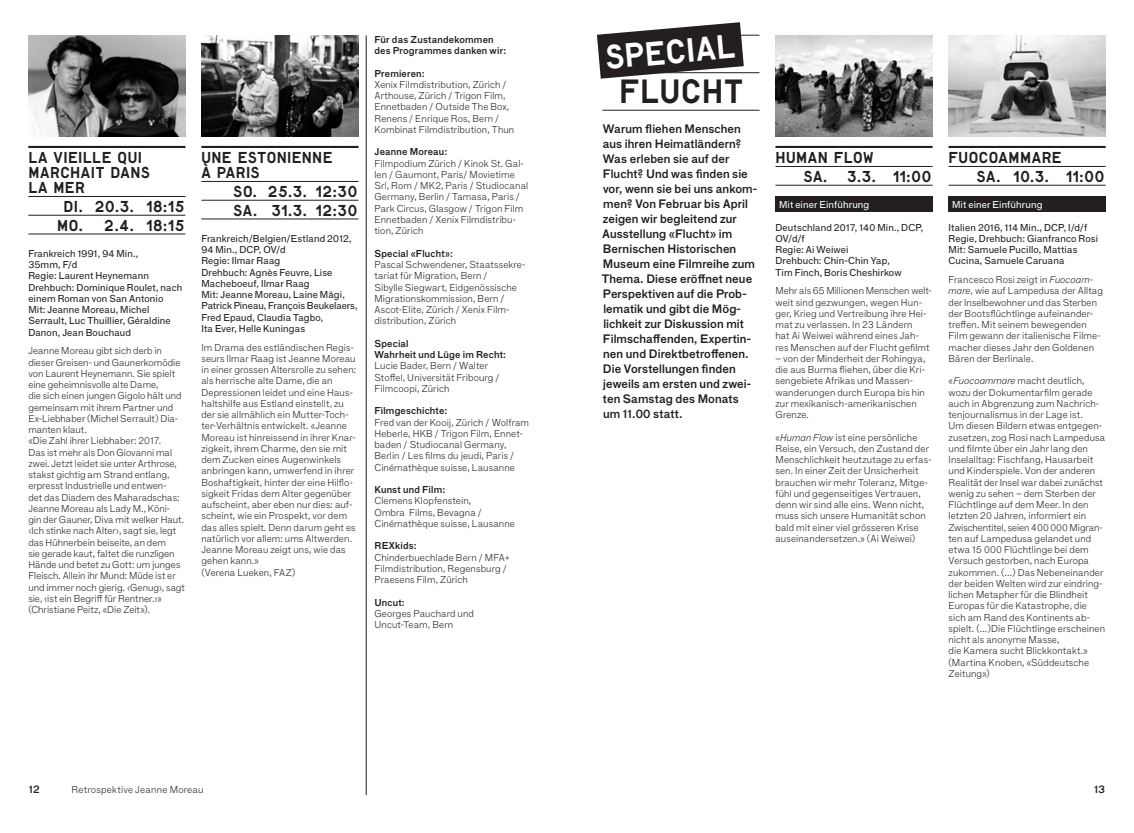
<style>
.page{position:relative;width:1134px;height:833px;background:#fff}
.page>*{position:absolute;margin:0;border:0;box-sizing:border-box;transform-origin:0 0}
.t1{font:31.88px "Lutz Headline";color:#fff}
.t2{font:31.88px "Lutz Headline";letter-spacing:.03em;color:#231f20}
.t3{font:15px/18.8px "Lutz Headline";letter-spacing:.03em;color:#231f20}
.t4{font:11.88px/15px "F Grotesk Demi";letter-spacing:.01em;color:#231f20}
.t5{font:10.62px "F Grotesk Demi";color:#231f20}
.t6{font:100 9.75px/11.2px "F Grotesk";letter-spacing:.01em;color:#231f20}
.t7{font:9.75px/11.2px "F Grotesk";letter-spacing:.015em;color:#231f20}
.t8{font:9.75px/11.2px "F Grotesk Demi";letter-spacing:.02em;color:#231f20}
.t9{font:9.75px "F Grotesk";letter-spacing:.015em;color:#fff}
.s1{font-style:italic}
</style>
<div class="page">
<img style="left:201px;top:35px;width:157px;height:102px">
<hr style="left:201px;top:146px;width:157px;height:2px;background:#231f20">
<hr style="left:201px;top:181px;width:157px;height:1px;background:#231f20">
<hr style="left:201px;top:200px;width:157px;height:1px;background:#231f20">
<hr style="left:201px;top:219px;width:157px;height:1px;background:#231f20">
<img style="left:28px;top:35px;width:157px;height:102px">
<hr style="left:28px;top:146px;width:157px;height:2px;background:#231f20">
<hr style="left:28px;top:196px;width:157px;height:1px;background:#231f20">
<hr style="left:28px;top:215px;width:157px;height:1px;background:#231f20">
<hr style="left:28px;top:234px;width:157px;height:1px;background:#231f20">
<div style="left:775px;top:197px;width:157px;height:15px;background:#231f20"></div>
<div style="left:948px;top:197px;width:158px;height:15px;background:#231f20"></div>
<hr style="left:602px;top:35px;width:157px;height:1px;background:#231f20">
<hr style="left:602px;top:72px;width:157px;height:1px;background:#231f20">
<hr style="left:602px;top:110px;width:157px;height:1px;background:#231f20">
<img style="left:948px;top:35px;width:158px;height:102px">
<hr style="left:948px;top:146px;width:158px;height:2px;background:#231f20">
<hr style="left:948px;top:166px;width:158px;height:1px;background:#231f20">
<hr style="left:948px;top:185px;width:158px;height:1px;background:#231f20">
<img style="left:775px;top:35px;width:157px;height:102px">
<hr style="left:775px;top:146px;width:157px;height:2px;background:#231f20">
<hr style="left:775px;top:166px;width:157px;height:1px;background:#231f20">
<hr style="left:775px;top:185px;width:157px;height:1px;background:#231f20">
<svg style="left:597px;top:22px;width:147px;height:57px"></svg>
<hr style="left:366px;top:35px;width:1px;height:760px;background:#231f20">
<h2 class="t3" style="left:28px;top:150px;width:123px;line-height:15px">LA VIEILLE QUI<br>MARCHAIT DANS<br>LA MER</h2>
<h2 class="t3" style="left:57px;top:196px;width:129px;text-align:center">DI. 20.3. 18:15<br>MO. 2.4. 18:15</h2>
<p class="t7" style="left:28px;top:248px;width:155px">Frankreich 1991, 94 Min.,<br>35mm, F/d<br>Regie: Laurent Heynemann<br>Drehbuch: Dominique Roulet, nach einem Roman von San Antonio<br>Mit: Jeanne Moreau, Michel<br>Serrault, Luc Thuillier, Géraldine<br>Danon, Jean Bouchaud</p>
<p class="t6" style="left:28px;top:345px;width:158px">Jeanne Moreau gibt sich derb in dieser Greisen- und Gaunerkomödie von Laurent Heynemann. Sie spielt eine geheimnisvolle alte Dame,<br>die sich einen jungen Gigolo hält und gemeinsam mit ihrem Partner und Ex-Liebhaber (Michel Serrault) Dia&shy;manten klaut.<br>«Die Zahl ihrer Liebhaber: 2017.<br>Das ist mehr als Don Giovanni mal zwei. Jetzt leidet sie unter Arthrose, stakst gichtig am Strand entlang, erpresst Industrielle und entwen-<br>det das Diadem des Maharadschas:<br>Jeanne Moreau als Lady M., Köni&shy;gin der Gauner, Diva mit welker Haut. ‹Ich stinke nach Alter›, sagt sie, legt das Hühnerbein beiseite, an dem<br>sie gerade kaut, faltet die runzligen Hände und betet zu Gott: um junges Fleisch. Allein ihr Mund: Müde ist er und immer noch gierig. ‹Genug›, sagt sie, ‹ist ein Begriff für Rentner.›» (Christiane Peitz, «Die Zeit»).</p>
<h2 class="t3" style="left:201px;top:150px;width:133px;line-height:15px">UNE ESTONIENNE<br>À PARIS</h2>
<h2 class="t3" style="left:233px;top:181px;width:126px">SO. 25.3. 12:30<br>SA. 31.3. 12:30</h2>
<p class="t7" style="left:201px;top:233px;width:158px">Frankreich/Belgien/Estland 2012,<br>94 Min., DCP, OV/d<br>Regie: Ilmar Raag<br>Drehbuch: Agnès Feuvre, Lise<br>Macheboeuf, Ilmar Raag<br>Mit: Jeanne Moreau, Laine Mägi,<br>Patrick Pineau, François Beukelaers,<br>Fred Epaud, Claudia Tagbo,<br>Ita Ever, Helle Kuningas</p>
<p class="t6" style="left:201px;top:341px;width:156px">Im Drama des estländischen Regis&shy;seurs Ilmar Raag ist Jeanne Moreau in einer grossen Altersrolle zu sehen: als herrische alte Dame, die an Depressionen leidet und eine Haus&shy;haltshilfe aus Estland einstellt, zu der sie allmählich ein Mutter-Toch&shy;ter-Verhältnis entwickelt. «Jeanne Moreau ist hinreissend in ihrer Knar&shy;zigkeit, ihrem Charme, den sie mit dem Zucken eines Augenwinkels anbringen kann, umwerfend in ihrer Boshaftigkeit, hinter der eine Hilflo&shy;sigkeit Fridas dem Alter gegenüber aufscheint, aber eben nur dies: auf&shy;scheint, wie ein Prospekt, vor dem das alles spielt. Denn darum geht es natürlich vor allem: ums Altwerden.<br>Jeanne Moreau zeigt uns, wie das gehen kann.»<br>(Verena Lueken, FAZ)</p>
<p class="t8" style="left:374px;top:34px;width:133px">Für das Zustandekommen des Programmes danken wir:</p>
<p class="t8" style="left:374px;top:68px;width:52px">Premieren:</p>
<p class="t6" style="left:374px;top:78px;width:141px">Xenix Filmdistribution, Zürich /<br>Arthouse, Zürich / Trigon Film,<br>Ennetbaden / Outside The Box,<br>Renens / Enrique Ros, Bern /<br>Kombinat Filmdistribution, Thun</p>
<p class="t8" style="left:374px;top:146px;width:74px">Jeanne Moreau:</p>
<p class="t6" style="left:374px;top:157px;width:155px">Filmpodium Zürich / Kinok St. Gal&shy;len / Gaumont, Paris/ Movietime<br>Srl, Rom / MK2, Paris / Studiocanal<br>Germany, Berlin / Tamasa, Paris /<br>Park Circus, Glasgow / Trigon Film<br>Ennetbaden / Xenix Filmdistribu&shy;tion, Zürich</p>
<p class="t8" style="left:374px;top:247px;width:80px">Special «Flucht»:</p>
<p class="t6" style="left:374px;top:258px;width:152px">Pascal Schwendener, Staatssekre&shy;tariat für Migration, Bern /<br>Sibylle Siegwart, Eidgenössische<br>Migrationskommission, Bern /<br>Ascot-Elite, Zürich / Xenix Film&shy;distribution, Zürich</p>
<p class="t8" style="left:374px;top:337px;width:133px">Special<br>Wahrheit und Lüge im Recht:</p>
<p class="t6" style="left:374px;top:360px;width:127px">Lucie Bader, Bern / Walter<br>Stoffel, Universität Fribourg /<br>Filmcoopi, Zürich</p>
<p class="t8" style="left:374px;top:405px;width:74px">Filmgeschichte:</p>
<p class="t6" style="left:374px;top:416px;width:156px">Fred van der Kooij, Zürich / Wolfram Heberle, HKB / Trigon Film, Ennet&shy;baden / Studiocanal Germany, Berlin / Les films du jeudi, Paris / Cinémathèque suisse, Lausanne</p>
<p class="t8" style="left:374px;top:484px;width:72px">Kunst und Film:</p>
<p class="t6" style="left:374px;top:494px;width:142px">Clemens Klopfenstein,<br>Ombra Films, Bevagna /<br>Cinémathèque suisse, Lausanne</p>
<p class="t8" style="left:374px;top:540px;width:44px">REXkids:</p>
<p class="t6" style="left:374px;top:551px;width:137px">Chinderbuechlade Bern / MFA+<br>Filmdistribution, Regensburg /<br>Praesens Film, Zürich</p>
<p class="t8" style="left:374px;top:596px;width:32px">Uncut:</p>
<p class="t6" style="left:374px;top:607px;width:101px">Georges Pauchard und<br>Uncut-Team, Bern</p>
<h1 class="t1" style="left:604px;top:36px;width:132px;rotate:-5deg">SPECIAL</h1>
<h1 class="t2" style="left:619px;top:70px;width:125px">FLUCHT</h1>
<p class="t4" style="left:602px;top:121px;width:157px">Warum fliehen Menschen aus ihren Heimatländern?<br>Was erleben sie auf der<br>Flucht? Und was finden sie vor, wenn sie bei uns ankom&shy;men? Von Februar bis April zeigen wir begleitend zur<br>Ausstellung «Flucht» im<br>Bernischen Historischen<br>Museum eine Filmreihe zum<br>Thema. Diese eröffnet neue<br>Perspektiven auf die Prob&shy;lematik und gibt die Mög&shy;lichkeit zur Diskussion mit<br>Filmschaffenden, Expertin&shy;nen und Direktbetroffenen.<br>Die Vorstellungen finden jeweils am ersten und zwei&shy;ten Samstag des Monats um 11.00 statt.</p>
<h2 class="t3" style="left:804px;top:148px;width:130px;text-indent:-28px">HUMAN FLOW<br>SA. 3.3. 11:00</h2>
<p class="t9" style="left:779px;top:199px;width:92px">Mit einer Einführung</p>
<p class="t7" style="left:775px;top:221px;width:149px">Deutschland 2017, 140 Min., DCP,<br>OV/d/f<br>Regie: Ai Weiwei<br>Drehbuch: Chin-Chin Yap,<br>Tim Finch, Boris Cheshirkow</p>
<p class="t6" style="left:775px;top:285px;width:158px">Mehr als 65 Millionen Menschen welt&shy;weit sind gezwungen, wegen Hun&shy;ger, Krieg und Vertreibung ihre Hei&shy;mat zu verlassen. In 23 Ländern<br>hat Ai Weiwei während eines Jah&shy;res Menschen auf der Flucht gefilmt</p>
<p class="t6" style="left:775px;top:352px;width:152px">– von der Minderheit der Rohingya, die aus Burma fliehen, über die Kri&shy;sengebiete Afrikas und Massen&shy;wanderungen durch Europa bis hin zur mexikanisch-amerikanischen<br>Grenze.</p>
<p class="t6" style="left:775px;top:431px;width:158px">«<span class="s1">Human Flow</span> ist eine persönliche Reise, ein Versuch, den Zustand der Menschlichkeit heutzutage zu erfas&shy;sen. In einer Zeit der Unsicherheit brauchen wir mehr Toleranz, Mitge&shy;fühl und gegenseitiges Vertrauen, denn wir sind alle eins. Wenn nicht, muss sich unsere Humanität schon bald mit einer viel grösseren Krise auseinandersetzen.» (Ai Weiwei)</p>
<h2 class="t3" style="left:977px;top:148px;width:129px;text-indent:-28px">FUOCOAMMARE<br>SA. 10.3. 11:00</h2>
<p class="t9" style="left:952px;top:199px;width:92px">Mit einer Einführung</p>
<p class="t7" style="left:948px;top:221px;width:151px">Italien 2016, 114 Min., DCP, I/d/f<br>Regie, Drehbuch: Gianfranco Rosi<br>Mit: Samuele Pucillo, Mattias<br>Cucina, Samuele Caruana</p>
<p class="t6" style="left:948px;top:273px;width:156px">Francesco Rosi zeigt in <span class="s1">Fuocoam&shy;mare</span>, wie auf Lampedusa der Alltag der Inselbewohner und das Sterben der Bootsflüchtlinge aufeinander&shy;treffen. Mit seinem bewegenden<br>Film gewann der italienische Filme&shy;macher dieses Jahr den Goldenen<br>Bären der Berlinale.</p>
<p class="t6" style="left:948px;top:375px;width:158px">«<span class="s1">Fuocoammare</span> macht deutlich, wozu der Dokumentarfilm gerade auch in Abgrenzung zum Nachrich&shy;tenjournalismus in der Lage ist.<br>Um diesen Bildern etwas entgegen&shy;zusetzen, zog Rosi nach Lampedusa und filmte über ein Jahr lang den<br>Inselalltag: Fischfang, Hausarbeit und Kinderspiele. Von der anderen<br>Realität der Insel war dabei zunächst wenig zu sehen – dem Sterben der<br>Flüchtlinge auf dem Meer. In den letzten 20 Jahren, informiert ein<br>Zwischentitel, seien 400 000 Migran&shy;ten auf Lampedusa gelandet und etwa 15 000 Flüchtlinge bei dem<br>Versuch gestorben, nach Europa zukommen. (...) Das Nebeneinander der beiden Welten wird zur eindring&shy;lichen Metapher für die Blindheit<br>Europas für die Katastrophe, die sich am Rand des Kontinents ab&shy;spielt. (...)Die Flüchtlinge erscheinen nicht als anonyme Masse,<br>die Kamera sucht Blickkontakt.» (Martina Knoben, «Süddeutsche<br>Zeitung»)</p>
<p class="t5" style="left:29px;top:783px;width:13px">12</p>
<p class="t6" style="left:72px;top:783px;width:133px">Retrospektive Jeanne Moreau</p>
<p class="t5" style="left:1094px;top:783px;width:13px">13</p>
</div>
